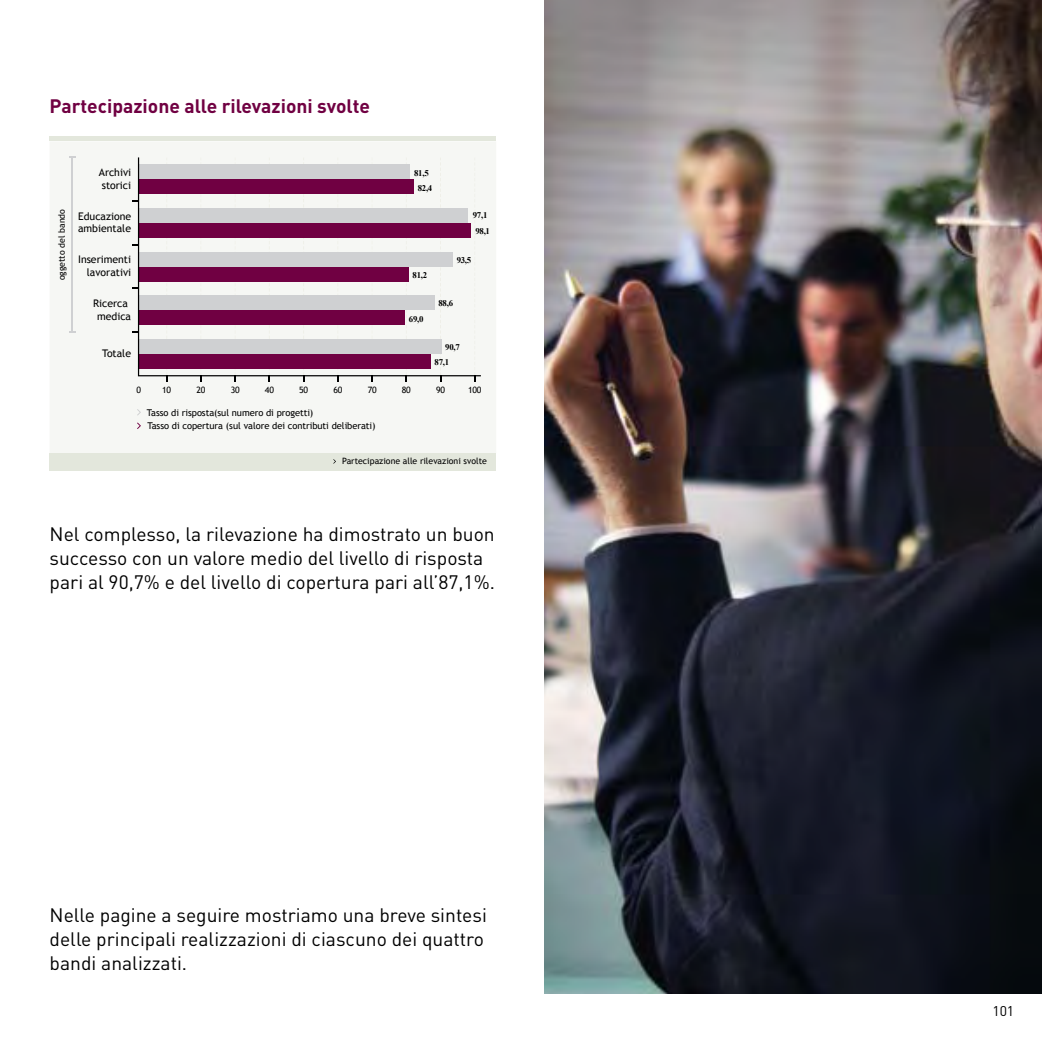
<style>
.page{position:relative;width:1042px;height:1042px;background:#fff}
.page>*{position:absolute;margin:0;border:0;box-sizing:border-box;transform-origin:0 0}
.t1{font:19.25px/23.8px "DIN";color:#000}
.t2{font:700 19.25px "DIN";color:#700042}
.t3{font:14px "DIN";color:#000}
.t4{font:10.5px/12.6px "Trebuchet MS";color:#000}
.t5{font:9.28px/13.3px "Trebuchet MS";letter-spacing:-.005em;color:#000}
.t6{font:8.75px "Trebuchet MS";color:#000}
.t7{font:700 8.75px "Times New Roman";letter-spacing:-.025em;color:#000}
</style>
<div class="page">
<div style="left:50px;top:142px;width:446px;height:311px;background:#f6f7f4"></div>
<div style="left:50px;top:136px;width:446px;height:5px;background:#e3e7dc"></div>
<svg style="left:132px;top:331px;width:6px;height:2px"></svg>
<svg style="left:132px;top:200px;width:6px;height:2px"></svg>
<svg style="left:371px;top:376px;width:2px;height:6px"></svg>
<svg style="left:234px;top:376px;width:2px;height:6px"></svg>
<svg style="left:138px;top:157px;width:343px;height:219px"></svg>
<hr style="left:72px;top:157px;width:1px;height:175px;background:#cfd0d2">
<svg style="left:137px;top:409px;width:4px;height:6px"></svg>
<svg style="left:137px;top:422px;width:4px;height:7px"></svg>
<div style="left:50px;top:453px;width:446px;height:17px;background:#e3e7dc"></div>
<svg style="left:333px;top:459px;width:3px;height:5px"></svg>
<img style="left:545px;top:0;width:497px;height:994px">
<p class="t2" style="left:50px;top:93px;width:322px">Partecipazione alle rilevazioni svolte</p>
<p class="t4" style="left:99px;top:166px;width:34px">Archivi storici</p>
<p class="t7" style="left:414px;top:167px;width:16px">81,5</p>
<p class="t7" style="left:418px;top:182px;width:16px">82,4</p>
<p class="t6" style="left:57px;top:280px;width:73px;rotate:-90deg">oggetto del bando</p>
<p class="t4" style="left:78px;top:210px;width:55px">Educazione ambientale</p>
<p class="t4" style="left:78px;top:253px;width:55px;text-align:right">Inserimenti lavorativi</p>
<p class="t7" style="left:412px;top:269px;width:16px">81,2</p>
<p class="t7" style="left:473px;top:209px;width:16px">97,1</p>
<p class="t7" style="left:475px;top:225px;width:16px">98,1</p>
<p class="t7" style="left:457px;top:254px;width:16px">93,5</p>
<p class="t4" style="left:93px;top:297px;width:39px;text-align:center">Ricerca medica</p>
<p class="t7" style="left:409px;top:313px;width:16px">69,0</p>
<p class="t7" style="left:438px;top:296px;width:16px">88,6</p>
<p class="t4" style="left:102px;top:347px;width:30px">Totale</p>
<p class="t7" style="left:445px;top:341px;width:16px">90,7</p>
<p class="t7" style="left:434px;top:356px;width:16px">87,1</p>
<p class="t6" style="left:136px;top:385px;width:6px">0</p>
<p class="t6" style="left:196px;top:385px;width:10px">20</p>
<p class="t6" style="left:162px;top:385px;width:10px">10</p>
<p class="t6" style="left:231px;top:385px;width:10px">30</p>
<p class="t6" style="left:265px;top:385px;width:10px">40</p>
<p class="t6" style="left:299px;top:385px;width:10px">50</p>
<p class="t6" style="left:333px;top:385px;width:10px">60</p>
<p class="t6" style="left:368px;top:385px;width:10px">70</p>
<p class="t6" style="left:402px;top:385px;width:10px">80</p>
<p class="t5" style="left:147px;top:406px;width:230px">Tasso di risposta(sul numero di progetti)<br>Tasso di copertura (sul valore dei contributi deliberati)</p>
<p class="t6" style="left:436px;top:385px;width:10px">90</p>
<p class="t6" style="left:468px;top:385px;width:15px">100</p>
<p class="t6" style="left:342px;top:455px;width:146px">Partecipazione alle rilevazioni svolte</p>
<p class="t1" style="left:50px;top:522px;width:447px">Nel complesso, la rilevazione ha dimostrato un buon successo con un valore medio del livello di risposta pari al 90,7% e del livello di copertura pari all’87,1%.</p>
<p class="t1" style="left:50px;top:903px;width:439px">Nelle pagine a seguire mostriamo una breve sintesi delle principali realizzazioni di ciascuno dei quattro bandi analizzati.</p>
<p class="t3" style="left:992px;top:1002px;width:23px">101</p>
</div>
